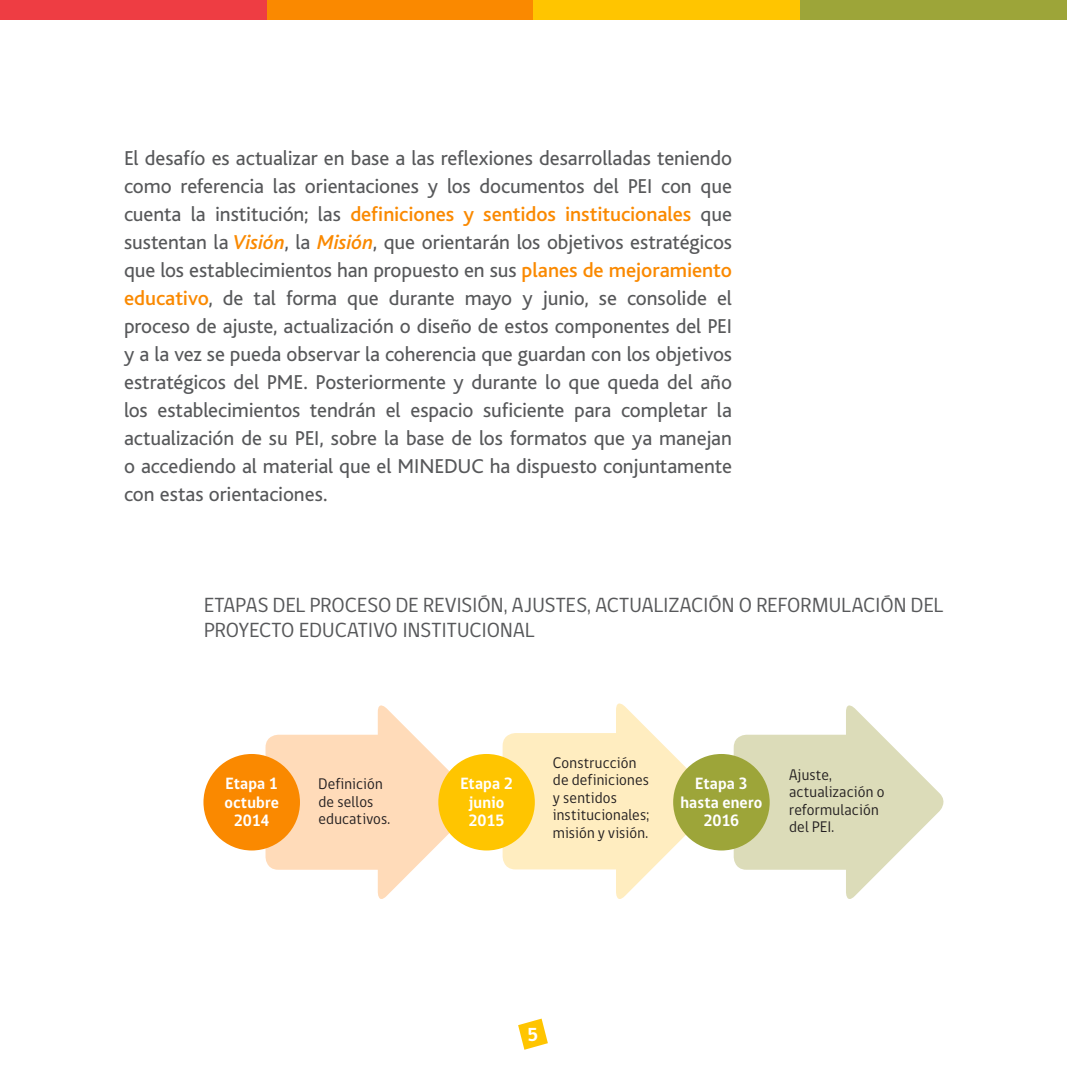
<style>
.page{position:relative;width:1067px;height:1067px;background:#fff}
.page>*{position:absolute;margin:0;border:0;box-sizing:border-box;transform-origin:0 0}
.t1{font:21px/28px "Bliss";letter-spacing:-.005em;color:#57585a;text-align:justify}
.t2{font:21px/25.2px "gob CL";color:#57585a}
.t3{font:700 19.25px "gob CL";color:#fff}
.t4{font:700 16.8px/18.4px "gob CL";letter-spacing:.01em;color:#fff;text-align:center;scale:.95 1}
.t5{font:15.75px/17.5px "gob CL";letter-spacing:.015em;color:#231f20;scale:.95 1}
.s1{font-weight:500;color:#fa8900}
.s2{font-weight:500;font-style:italic;color:#fa8900}
</style>
<div class="page">
<svg style="left:518px;top:1018px;width:30px;height:31px"></svg>
<div style="left:0;top:1px;width:267px;height:19px;background:#ee3d43"></div>
<div style="left:267px;top:1px;width:266px;height:19px;background:#fa8900"></div>
<div style="left:533px;top:1px;width:267px;height:19px;background:#ffc500"></div>
<div style="left:800px;top:1px;width:266px;height:19px;background:#9da539"></div>
<div style="left:265px;top:734px;width:131px;height:135px;background:#ffdbb9;border-radius:13px"></div>
<svg style="left:378px;top:705px;width:102px;height:194px"></svg>
<div style="left:502px;top:733px;width:133px;height:136px;background:#ffedc0;border-radius:13px"></div>
<svg style="left:616px;top:703px;width:103px;height:196px"></svg>
<div style="left:733px;top:734px;width:131px;height:135px;background:#dcdcb9;border-radius:13px"></div>
<svg style="left:846px;top:705px;width:98px;height:194px"></svg>
<div style="left:673px;top:754px;width:96px;height:96px;background:#9da539;border-radius:50%"></div>
<div style="left:438px;top:754px;width:97px;height:96px;background:#ffc500;border-radius:50%"></div>
<div style="left:203px;top:754px;width:97px;height:96px;background:#fa8900;border-radius:50%"></div>
<p class="t1" style="left:124px;top:144px;width:609px">El desafío es actualizar en base a las reflexiones desarrolladas teniendo como referencia las orientaciones y los documentos del PEI con que cuenta la institución; las <span class="s1">definiciones y sentidos institucionales</span> que sustentan la <span class="s2">Visión</span>, la <span class="s2">Misión</span>, que orientarán los objetivos estratégicos que los establecimientos han propuesto en sus <span class="s1">planes de mejoramiento educativo</span>, de tal forma que durante mayo y junio, se consolide el proceso de ajuste, actualización o diseño de estos componentes del PEI y a la vez se pueda observar la coherencia que guardan con los objetivos estratégicos del PME. Posteriormente y durante lo que queda del año los establecimientos tendrán el espacio suficiente para completar la actualización de su PEI, sobre la base de los formatos que ya manejan o accediendo al material que el MINEDUC ha dispuesto conjuntamente con estas orientaciones.</p>
<p class="t2" style="left:204px;top:593px;width:741px">ETAPAS DEL PROCESO DE REVISIÓN, AJUSTES, ACTUALIZACIÓN O REFORMULACIÓN DEL<br>PROYECTO EDUCATIVO INSTITUCIONAL</p>
<p class="t4" style="left:224px;top:775px;width:59px">Etapa 1 octubre<br>2014</p>
<p class="t5" style="left:318px;top:775px;width:77px">Definición de sellos educativos.</p>
<p class="t4" style="left:460px;top:775px;width:57px">Etapa 2 junio<br>2015</p>
<p class="t5" style="left:553px;top:754px;width:103px">Construcción de definiciones y sentidos institucionales; misión y visión.</p>
<p class="t4" style="left:680px;top:775px;width:88px">Etapa 3 hasta enero<br>2016</p>
<p class="t5" style="left:789px;top:766px;width:102px">Ajuste, actualización o reformulación del PEI.</p>
<p class="t3" style="left:527px;top:1021px;width:13px">5</p>
</div>
